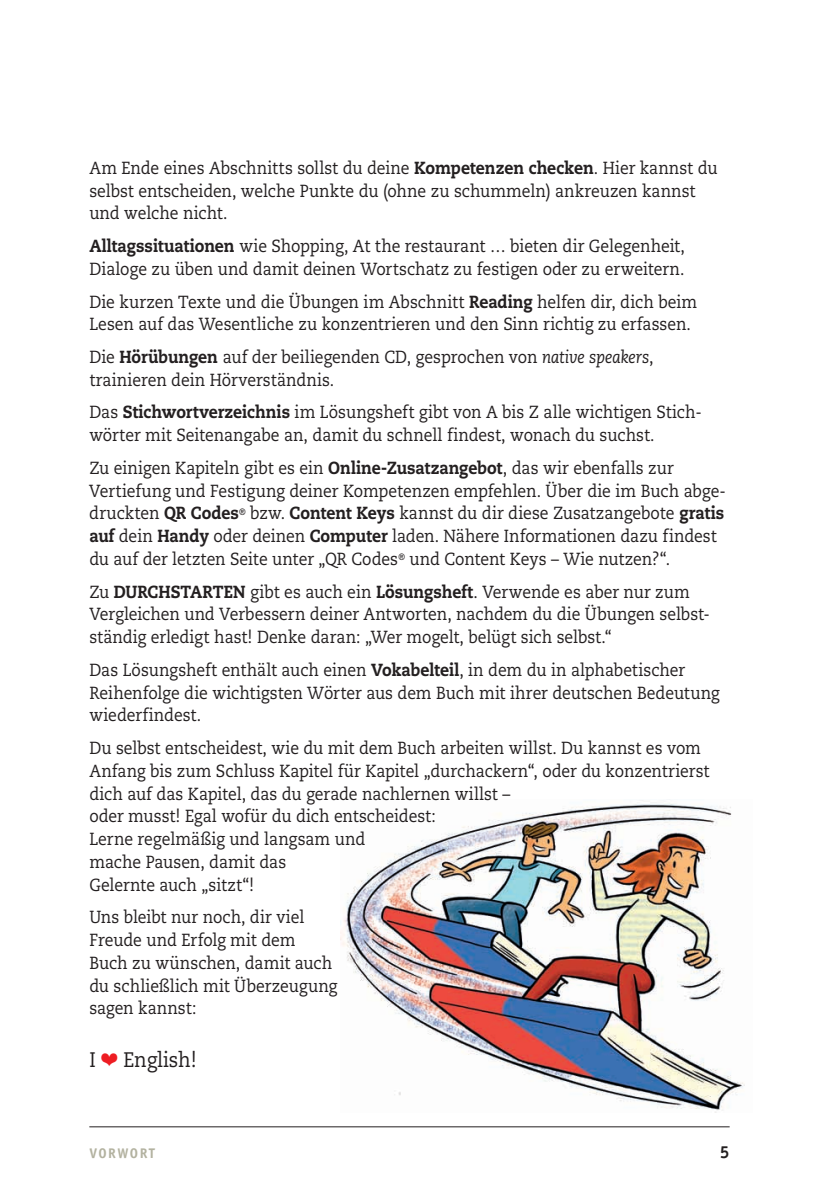
<style>
.page{position:relative;width:819px;height:1191px;background:#fff}
.page>*{position:absolute;margin:0;border:0;box-sizing:border-box;transform-origin:0 0}
.t1{font:21px "Caecilia LT Std";letter-spacing:-.005em;color:#231f20;scale:.9 1}
.t2{font:17.5px/22.8px "Caecilia LT Std";letter-spacing:-.005em;color:#231f20;scale:.9 1}
.t3{font:700 17.5px "Officina Serif Std";color:#231f20}
.t4{font:700 14px "Officina Sans Std";letter-spacing:.1em;color:#b3b2a0}
.s1{font-weight:800}
.s2{font-style:italic}
.s3{color:#ee1d23}
</style>
<div class="page">
<img style="left:340px;top:800px;width:405px;height:312px">
<hr style="left:89px;top:1126px;width:640px;height:1px;background:#231f20">
<p class="t2" style="left:89px;top:157px;width:699px">Am Ende eines Abschnitts sollst du deine <span class="s1">Kompetenzen checken</span>. Hier kannst du selbst entscheiden, welche Punkte du (ohne zu schummeln) ankreuzen kannst und welche nicht.</p>
<p class="t2" style="left:89px;top:235px;width:663px"><span class="s1">Alltagssituationen</span> wie Shopping, At the restaurant … bieten dir Gelegenheit,<br>Dialoge zu üben und damit deinen Wortschatz zu festigen oder zu erweitern.</p>
<p class="t2" style="left:89px;top:290px;width:677px">Die kurzen Texte und die Übungen im Abschnitt <span class="s1">Reading</span> helfen dir, dich beim<br>Lesen auf das Wesentliche zu konzentrieren und den Sinn richtig zu erfassen.</p>
<p class="t2" style="left:89px;top:346px;width:628px">Die <span class="s1">Hörübungen</span> auf der beiliegenden CD, gesprochen von <span class="s2">native speakers</span>, trainieren dein Hörverständnis.</p>
<p class="t2" style="left:89px;top:401px;width:682px">Das <span class="s1">Stichwortverzeichnis</span> im Lösungsheft gibt von A bis Z alle wichtigen Stich&shy;wörter mit Seitenangabe an, damit du schnell findest, wonach du suchst.</p>
<p class="t2" style="left:89px;top:457px;width:708px">Zu einigen Kapiteln gibt es ein <span class="s1">Online-Zusatzangebot</span>, das wir ebenfalls zur Vertiefung und Festigung deiner Kompetenzen empfehlen. Über die im Buch abge&shy;druckten <span class="s1">QR Codes</span><sup>®</sup> bzw. <span class="s1">Content Keys</span> kannst du dir diese Zusatzangebote <span class="s1">gratis auf</span> dein <span class="s1">Handy</span> oder deinen <span class="s1">Computer</span> laden. Nähere Informationen dazu findest du auf der letzten Seite unter „QR Codes<sup>®</sup> und Content Keys – Wie nutzen?“.</p>
<p class="t2" style="left:89px;top:580px;width:688px">Zu <span class="s1">DURCHSTARTEN</span> gibt es auch ein <span class="s1">Lösungsheft</span>. Verwende es aber nur zum<br>Vergleichen und Verbessern deiner Antworten, nachdem du die Übungen selbst&shy;ständig erledigt hast! Denke daran: „Wer mogelt, belügt sich selbst.“</p>
<p class="t2" style="left:89px;top:658px;width:701px">Das Lösungsheft enthält auch einen <span class="s1">Vokabelteil</span>, in dem du in alphabetischer<br>Reihenfolge die wichtigsten Wörter aus dem Buch mit ihrer deutschen Bedeutung wiederfindest.</p>
<p class="t2" style="left:89px;top:737px;width:690px">Du selbst entscheidest, wie du mit dem Buch arbeiten willst. Du kannst es vom Anfang bis zum Schluss Kapitel für Kapitel „durchackern“, oder du konzentrierst dich auf das Kapitel, das du gerade nachlernen willst –<br>oder musst! Egal wofür du dich entscheidest:<br>Lerne regelmäßig und langsam und<br>mache Pausen, damit das<br>Gelernte auch „sitzt“!</p>
<p class="t2" style="left:89px;top:906px;width:277px">Uns bleibt nur noch, dir viel<br>Freude und Erfolg mit dem<br>Buch zu wünschen, damit auch du schließlich mit Überzeugung sagen kannst:</p>
<p class="t1" style="left:89px;top:1047px;width:121px">I <span class="s3">▪</span> English!</p>
<p class="t4" style="left:89px;top:1144px;width:67px">VORWORT</p>
<p class="t3" style="left:719px;top:1140px;width:11px">5</p>
</div>
